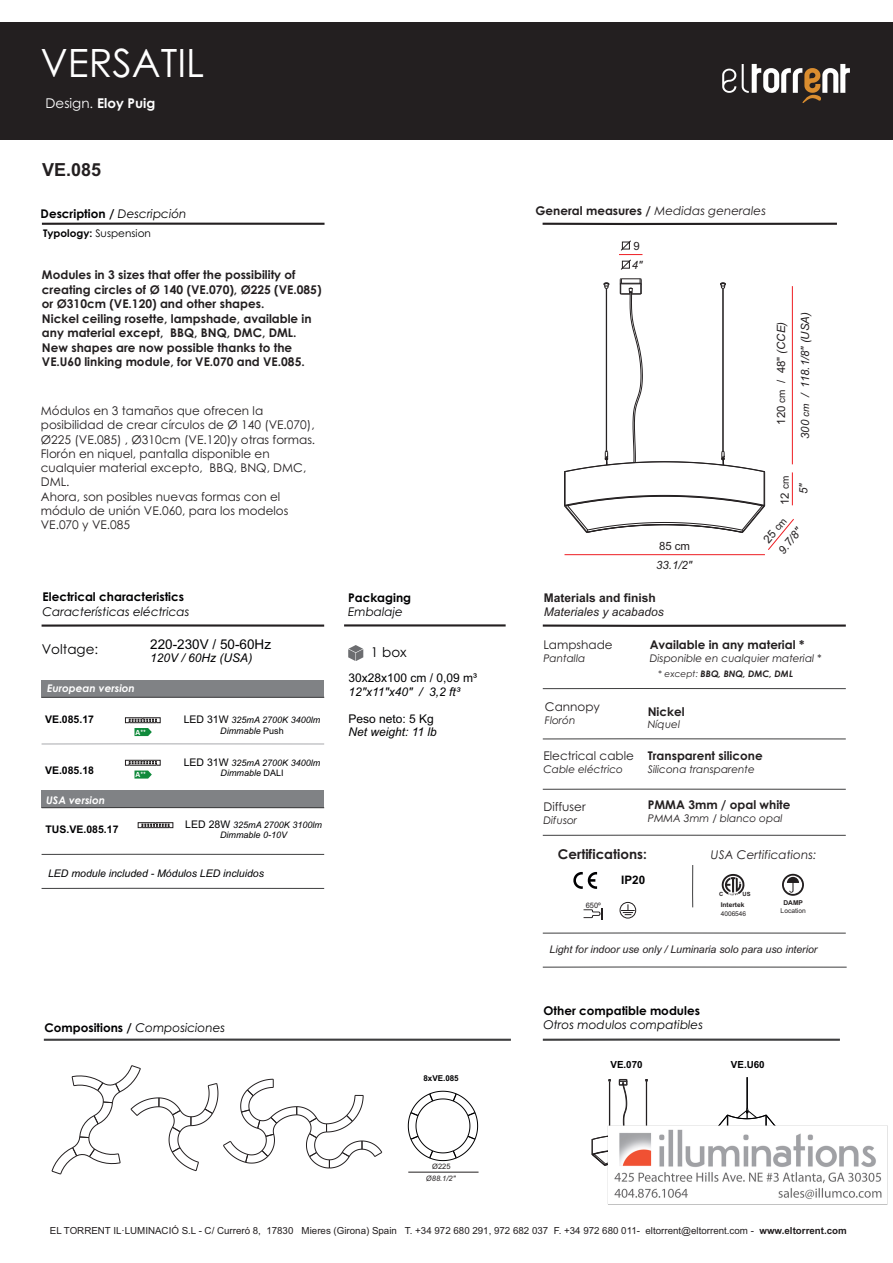
<style>
.page{position:relative;width:893px;height:1263px;background:#fff}
.page>*{position:absolute;margin:0;border:0;box-sizing:border-box;transform-origin:0 0}
.t1{font:39px "Century Gothic";color:#fff}
.t2{font:700 18px "Arial";color:#231f20}
.t3{font:13.5px "Arial";color:#000002}
.t4{font:700 13.5px "Century Gothic";color:#fff}
.t5{font:700 13.5px "Century Gothic";color:#231f20}
.t6{font:13.5px "Century Gothic";color:#000002}
.t7{font:700 12px/14.5px "Century Gothic";color:#231f20}
.t8{font:12px/14.2px "Century Gothic";color:#231f20}
.t9{font:700 12px "Century Gothic";color:#000002}
.t10{font:italic 12px "Century Gothic";color:#000002}
.t11{font:italic 12px "Arial";color:#000002}
.t12{font:12px "Arial";color:#000002}
.t13{font:italic 12px "Arial";color:#231f20}
.t14{font:italic 12px "Century Gothic";color:#231f20}
.t15{font:700 12px "Arial";color:#231f20}
.t16{font:700 11.7px "Arial";color:#000002}
.t17{font:italic 11.4px/18.6px "Arial";color:#231f20}
.t18{font:11.4px/18.6px "Arial";color:#231f20;text-align:center}
.t19{font:italic 10.5px "Century Gothic";color:#231f20}
.t20{font:italic 10.5px "Arial";color:#231f20}
.t21{font:italic 10.5px "Arial";color:#000002}
.t22{font:700 10.5px "Arial";color:#000002}
.t23{font:italic 700 10.5px "Century Gothic";color:#fff}
.t24{font:10.5px "Century Gothic";color:#000002}
.t25{font:9.75px "Arial";color:#231f20}
.t26{font:700 9.75px "Arial";color:#000002}
.t27{font:italic 9px/10.4px "Arial";color:#000002;text-align:center}
.t28{font:italic 700 9px "Century Gothic";color:#231f20}
.t29{font:700 8.1px "Arial";color:#000002}
.t30{font:700 7.95px "Calibri";color:#fff}
.t31{font:7.5px "Arial";color:#231f20}
.t32{font:italic 7.5px "Arial";color:#231f20}
.t33{font:6.6px "Arial";color:#231f20}
.t34{font:700 6.6px "Arial";color:#231f20}
.t35{font:700 5.7px "Arial";color:#231f20}
.s1{font-weight:400}
.s2{font-weight:400;font-style:italic}
.s3{font-weight:700}
.s4{font-style:normal;font-size:10.5px}
.s5{font-style:normal}
.s6{font-style:normal;font-size:10.05px}
.s7{font-size:10.05px}
.s8{font-style:italic}
.s9{font-style:normal;font-size:9.9px}
</style>
<div class="page">
<div style="left:0;top:22px;width:893px;height:117px;background:#231f20"></div>
<img style="left:0;top:63px;width:893px;height:1142px">
<h1 class="t1" style="left:41px;top:48px;width:165px">VERSATIL</h1>
<p class="t4" style="left:46px;top:97px;width:111px"><span class="s1">Design.</span> Eloy Puig</p>
<h2 class="t2" style="left:42px;top:163px;width:61px">VE.085</h2>
<p class="t9" style="left:41px;top:209px;width:147px">Description / <span class="s2">Descripción</span></p>
<p class="t24" style="left:43px;top:229px;width:109px"><span class="s3">Typology:</span> Suspension</p>
<p class="t7" style="left:42px;top:268px;width:281px">Modules in 3 sizes that offer the possibility of creating circles of Ø 140 (VE.070), Ø225 (VE.085) or Ø310cm (VE.120) and other shapes.<br>Nickel ceiling rosette, lampshade, available in any material except, BBQ, BNQ, DMC, DML.<br>New shapes are now possible thanks to the VE.U60 linking module, for VE.070 and VE.085.</p>
<p class="t8" style="left:41px;top:405px;width:276px">Módulos en 3 tamaños que ofrecen la posibilidad de crear círculos de Ø 140 (VE.070), Ø225 (VE.085) , Ø310cm (VE.120)y otras formas.<br>Florón en niquel, pantalla disponible en cualquier material excepto, BBQ, BNQ, DMC, DML.<br>Ahora, son posibles nuevas formas con el módulo de unión VE.060, para los modelos VE.070 y VE.085</p>
<p class="t9" style="left:43px;top:592px;width:143px">Electrical characteristics</p>
<p class="t10" style="left:43px;top:607px;width:148px">Características eléctricas</p>
<p class="t6" style="left:42px;top:643px;width:58px">Voltage:</p>
<p class="t23" style="left:47px;top:684px;width:89px">European version</p>
<p class="t22" style="left:45px;top:715px;width:51px">VE.085.17</p>
<p class="t3" style="left:150px;top:640px;width:122px">220-230V / 50-60Hz</p>
<p class="t11" style="left:150px;top:653px;width:104px">120V / 60Hz (USA)</p>
<p class="t27" style="left:184px;top:716px;width:138px"><span class="s4">LED 31W</span> 325mA 2700K 3400lm</p>
<p class="t22" style="left:45px;top:766px;width:51px">VE.085.18</p>
<p class="t23" style="left:46px;top:796px;width:61px">USA version</p>
<p class="t22" style="left:46px;top:825px;width:74px">TUS.VE.085.17</p>
<p class="t30" style="left:136px;top:728px;width:12px">A⁺⁺</p>
<p class="t27" style="left:220px;top:726px;width:65px">Dimmable <span class="s5">Push</span></p>
<p class="t27" style="left:184px;top:758px;width:138px"><span class="s4">LED 31W</span> 325mA 2700K 3400lm</p>
<p class="t30" style="left:136px;top:771px;width:12px">A⁺⁺</p>
<p class="t27" style="left:220px;top:769px;width:65px">Dimmable <span class="s5">DALI</span></p>
<p class="t27" style="left:185px;top:820px;width:138px"><span class="s4">LED 28W</span> 325mA 2700K 3100lm<br>Dimmable 0-10V</p>
<p class="t21" style="left:48px;top:869px;width:217px">LED module included - Módulos LED incluidos</p>
<p class="t9" style="left:348px;top:592px;width:65px">Packaging</p>
<p class="t10" style="left:348px;top:607px;width:56px">Embalaje</p>
<p class="t6" style="left:371px;top:647px;width:37px">1 box</p>
<p class="t12" style="left:348px;top:674px;width:130px">30x28x100 cm / 0,09 m³</p>
<p class="t11" style="left:348px;top:687px;width:113px">12"x11"x40" / 3,2 ft³</p>
<p class="t12" style="left:348px;top:714px;width:87px">Peso neto: 5 Kg</p>
<p class="t11" style="left:348px;top:727px;width:90px">Net weight: 11 lb</p>
<p class="t7" style="left:535px;top:205px;width:232px">General measures / <span class="s2">Medidas generales</span></p>
<p class="t18" style="left:633px;top:237px;width:8px">9</p>
<p class="t17" style="left:632px;top:256px;width:12px">4"</p>
<p class="t18" style="left:659px;top:538px;width:33px">85 cm</p>
<p class="t17" style="left:656px;top:556px;width:37px">33.1/2"</p>
<p class="t15" style="left:544px;top:593px;width:114px">Materials and finish</p>
<p class="t13" style="left:544px;top:607px;width:122px">Materiales y acabados</p>
<p class="t17" style="left:770px;top:439px;width:128px;line-height:23.9px;text-align:center;rotate:-90deg"><span class="s5">120</span> <span class="s6">cm</span> <span class="s5">/ 48"</span> (CCE)<br>300 <span class="s7">cm</span> / 118.1/8" (USA)</p>
<p class="t18" style="left:776px;top:505px;width:30px;rotate:-90deg">12 <span class="s7">cm<br></span><span class="s8">5"</span></p>
<p class="t17" style="left:759px;top:536px;width:32px;rotate:-50deg"><span class="s5">25</span> <span class="s9">cm<br></span>9.7/8"</p>
<p class="t8" style="left:543px;top:639px;width:71px">Lampshade</p>
<p class="t19" style="left:543px;top:654px;width:43px">Pantalla</p>
<p class="t7" style="left:650px;top:639px;width:156px">Available in any material *</p>
<p class="t19" style="left:650px;top:654px;width:173px">Disponible en cualquier material *</p>
<p class="t28" style="left:658px;top:671px;width:136px"><span class="s1">* except:</span> BBQ, BNQ, DMC, DML</p>
<p class="t8" style="left:545px;top:701px;width:57px">Cannopy</p>
<p class="t19" style="left:545px;top:716px;width:32px">Florón</p>
<p class="t7" style="left:648px;top:705px;width:38px">Nickel</p>
<p class="t19" style="left:648px;top:721px;width:34px">Níquel</p>
<p class="t8" style="left:543px;top:749px;width:92px">Electrical cable</p>
<p class="t19" style="left:543px;top:765px;width:81px">Cable eléctrico</p>
<p class="t7" style="left:648px;top:749px;width:116px">Transparent silicone</p>
<p class="t19" style="left:648px;top:765px;width:109px">Silicona transparente</p>
<p class="t8" style="left:543px;top:800px;width:44px">Diffuser</p>
<p class="t19" style="left:543px;top:816px;width:35px">Difusor</p>
<p class="t7" style="left:648px;top:799px;width:144px">PMMA 3mm / opal white</p>
<p class="t19" style="left:648px;top:814px;width:136px">PMMA 3mm / blanco opal</p>
<p class="t5" style="left:558px;top:849px;width:91px">Certifications:</p>
<p class="t16" style="left:621px;top:876px;width:26px">IP20</p>
<p class="t14" style="left:711px;top:850px;width:107px">USA Certifications:</p>
<p class="t35" style="left:719px;top:891px;width:6px">C</p>
<p class="t35" style="left:743px;top:891px;width:9px">US</p>
<p class="t34" style="left:721px;top:902px;width:25px">Intertek</p>
<p class="t33" style="left:721px;top:911px;width:27px">4006546</p>
<p class="t34" style="left:783px;top:900px;width:21px">DAMP</p>
<p class="t33" style="left:781px;top:908px;width:27px">Location</p>
<p class="t31" style="left:586px;top:902px;width:17px">650º</p>
<p class="t20" style="left:550px;top:946px;width:269px">Light for indoor use only / Luminaria solo para uso interior</p>
<p class="t9" style="left:543px;top:1006px;width:158px">Other compatible modules</p>
<p class="t9" style="left:44px;top:1023px;width:182px">Compositions / <span class="s2">Composiciones</span></p>
<p class="t10" style="left:543px;top:1020px;width:161px">Otros modulos compatibles</p>
<p class="t29" style="left:423px;top:1075px;width:37px">8xVE.085</p>
<p class="t31" style="left:432px;top:1164px;width:20px">Ø225</p>
<p class="t32" style="left:426px;top:1175px;width:31px">Ø88.1/2"</p>
<p class="t26" style="left:610px;top:1061px;width:34px">VE.070</p>
<p class="t26" style="left:731px;top:1061px;width:35px">VE.U60</p>
<p class="t25" style="left:50px;top:1227px;width:798px">EL TORRENT IL·LUMINACIÓ S.L - C/ Curreró 8, 17830 Mieres (Girona) Spain T. +34 972 680 291, 972 682 037 F. +34 972 680 011- eltorrent@eltorrent.com - <span class="s3">www.eltorrent.com</span></p>
</div>
